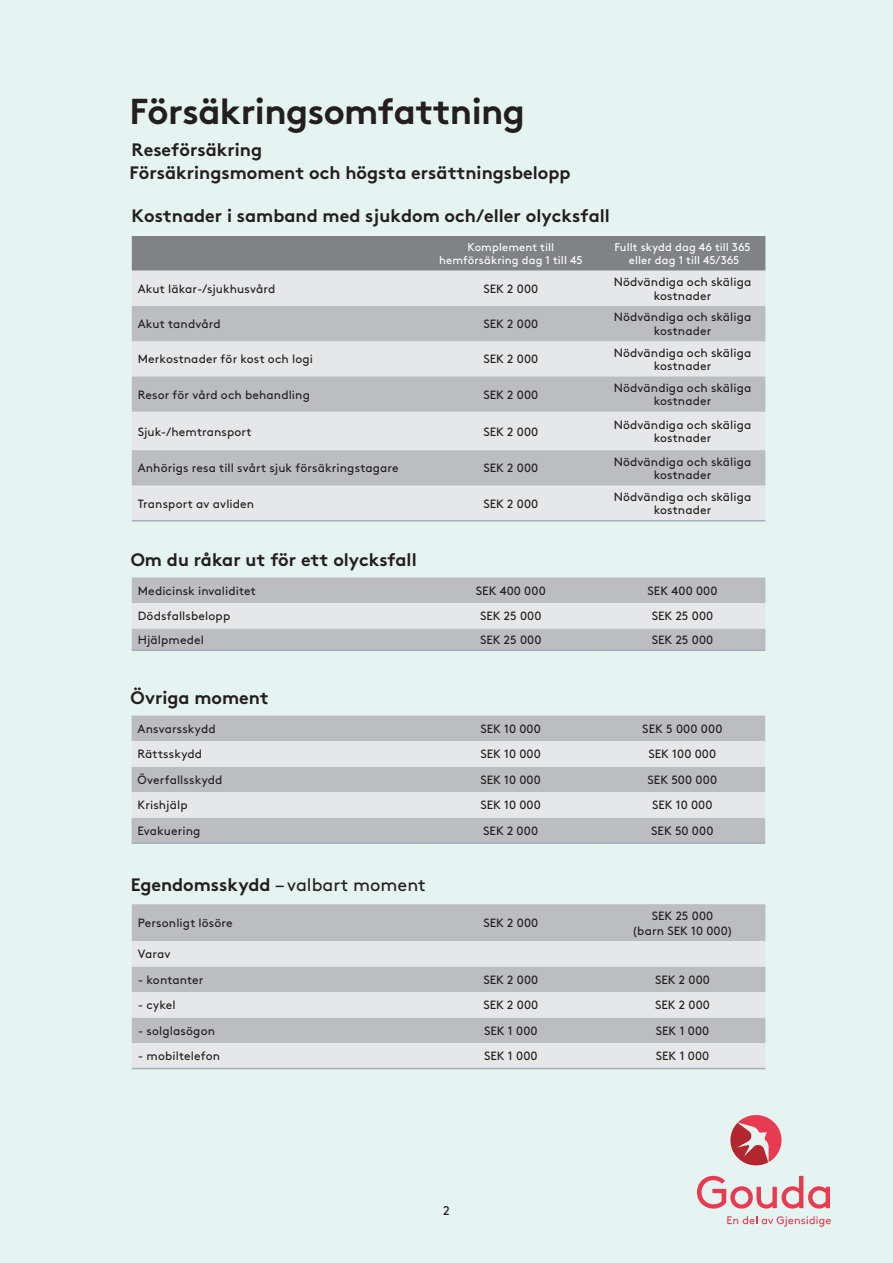
<style>
.page{position:relative;width:893px;height:1263px;background:#e5f3f1}
.page>*{position:absolute;margin:0;border:0;box-sizing:border-box;transform-origin:0 0}
.t1{font:700 36px "Gjen Brown OT";letter-spacing:-.015em;color:#231f20}
.t2{font:700 18px "Gjen Brown OT";color:#231f20}
.t3{font:18px "Gjen Brown OT";color:#231f20}
.t4{font:18px "Gjen Brown OT Bold Alt";color:#231f20}
.t5{font:12.75px "Gjen Brown OT";color:#231f20}
.t6{font:12px/13.5px "Gjen Brown OT";letter-spacing:.01em;color:#231f20;text-align:center}
.t7{font:11.25px/13.5px "Gjen Brown OT";letter-spacing:.01em;color:#fff;text-align:center}
.s1{font-family:"Gjen Brown OT Bold Alt";font-weight:400}
.s2{font-weight:700}
</style>
<div class="page">
<svg style="left:730px;top:1115px;width:52px;height:51px"></svg>
<svg style="left:697px;top:1176px;width:133px;height:32px"></svg>
<svg style="left:727px;top:1216px;width:104px;height:11px"></svg>
<div style="left:132px;top:236px;width:633px;height:35px;background:#808285"></div>
<div style="left:132px;top:271px;width:633px;height:249px;background:#e6e7e9"></div>
<svg style="left:132px;top:306px;width:633px;height:179px;fill:#bcbdc0"></svg>
<hr style="left:132px;top:520px;width:290px;height:1px;background:#a6aebb">
<hr style="left:422px;top:520px;width:172px;height:1px;background:#a6aebb">
<hr style="left:594px;top:520px;width:171px;height:1px;background:#a6aebb">
<div style="left:132px;top:577px;width:633px;height:72px;background:#bcbdc0"></div>
<div style="left:132px;top:603px;width:633px;height:25px;background:#e6e7e9"></div>
<hr style="left:132px;top:649px;width:290px;height:2px;background:#a6aebb">
<hr style="left:422px;top:649px;width:172px;height:2px;background:#a6aebb">
<hr style="left:594px;top:649px;width:171px;height:2px;background:#a6aebb">
<div style="left:132px;top:716px;width:633px;height:126px;background:#bcbdc0"></div>
<svg style="left:132px;top:741px;width:633px;height:77px;fill:#e6e7e9"></svg>
<hr style="left:132px;top:842px;width:290px;height:2px;background:#a6aebb">
<hr style="left:422px;top:842px;width:171px;height:2px;background:#a6aebb">
<hr style="left:593px;top:842px;width:172px;height:2px;background:#a6aebb">
<div style="left:132px;top:904px;width:633px;height:37px;background:#bcbdc0"></div>
<svg style="left:132px;top:941px;width:633px;height:127px;fill:#e6e7e9"></svg>
<hr style="left:132px;top:1068px;width:290px;height:1px;background:#a6aebb">
<hr style="left:422px;top:1068px;width:172px;height:1px;background:#a6aebb">
<hr style="left:594px;top:1068px;width:171px;height:1px;background:#a6aebb">
<h1 class="t1" style="left:130px;top:82px;width:397px">Försäkringsomfattning</h1>
<h2 class="t4" style="left:132px;top:135px;width:132px">Reseförsäkring</h2>
<h2 class="t2" style="left:130px;top:158px;width:443px"><span class="s1">Fö</span>rsäkringsmoment och högsta ersättningsbelopp</h2>
<h2 class="t2" style="left:132px;top:201px;width:480px">Kostnader i samband med sjukdom och/eller olycksfall</h2>
<p class="t7" style="left:439px;top:239px;width:145px">Komplement till hemförsäkring dag 1 till 45</p>
<p class="t7" style="left:614px;top:239px;width:138px">Fullt skydd dag 46 till 365 eller dag 1 till 45/365</p>
<p class="t6" style="left:138px;top:281px;width:139px">Akut läkar-/sjukhusvård</p>
<p class="t6" style="left:483px;top:281px;width:56px">SEK 2 000</p>
<p class="t6" style="left:614px;top:274px;width:139px">Nödvändiga och skäliga kostnader</p>
<p class="t6" style="left:138px;top:316px;width:84px">Akut tandvård</p>
<p class="t6" style="left:483px;top:316px;width:56px">SEK 2 000</p>
<p class="t6" style="left:614px;top:309px;width:139px">Nödvändiga och skäliga kostnader</p>
<p class="t6" style="left:138px;top:351px;width:177px">Merkostnader för kost och logi</p>
<p class="t6" style="left:483px;top:351px;width:56px">SEK 2 000</p>
<p class="t6" style="left:614px;top:345px;width:139px">Nödvändiga och skäliga kostnader</p>
<p class="t6" style="left:138px;top:387px;width:174px">Resor för vård och behandling</p>
<p class="t6" style="left:483px;top:387px;width:56px">SEK 2 000</p>
<p class="t6" style="left:614px;top:380px;width:139px">Nödvändiga och skäliga kostnader</p>
<p class="t6" style="left:138px;top:424px;width:115px">Sjuk-/hemtransport</p>
<p class="t6" style="left:483px;top:424px;width:56px">SEK 2 000</p>
<p class="t6" style="left:614px;top:417px;width:139px">Nödvändiga och skäliga kostnader</p>
<p class="t6" style="left:138px;top:460px;width:262px">Anhörigs resa till svårt sjuk försäkringstagare</p>
<p class="t6" style="left:483px;top:460px;width:56px">SEK 2 000</p>
<p class="t6" style="left:614px;top:454px;width:139px">Nödvändiga och skäliga kostnader</p>
<p class="t6" style="left:138px;top:496px;width:118px">Transport av avliden</p>
<p class="t6" style="left:483px;top:496px;width:56px">SEK 2 000</p>
<p class="t6" style="left:614px;top:489px;width:139px">Nödvändiga och skäliga kostnader</p>
<h2 class="t2" style="left:131px;top:545px;width:287px">Om du råkar ut för ett olycksfall</h2>
<p class="t6" style="left:138px;top:583px;width:120px">Medicinsk invaliditet</p>
<p class="t6" style="left:476px;top:583px;width:72px">SEK 400 000</p>
<p class="t6" style="left:647px;top:583px;width:72px">SEK 400 000</p>
<p class="t6" style="left:138px;top:608px;width:94px">Dödsfallsbelopp</p>
<p class="t6" style="left:480px;top:608px;width:63px">SEK 25 000</p>
<p class="t6" style="left:652px;top:608px;width:63px">SEK 25 000</p>
<p class="t6" style="left:138px;top:632px;width:68px">Hjälpmedel</p>
<p class="t6" style="left:480px;top:632px;width:63px">SEK 25 000</p>
<p class="t6" style="left:652px;top:632px;width:63px">SEK 25 000</p>
<h2 class="t2" style="left:131px;top:683px;width:140px">Övriga moment</h2>
<p class="t6" style="left:138px;top:721px;width:80px">Ansvarsskydd</p>
<p class="t6" style="left:480px;top:721px;width:62px">SEK 10 000</p>
<p class="t6" style="left:642px;top:721px;width:82px">SEK 5 000 000</p>
<p class="t6" style="left:138px;top:746px;width:66px">Rättsskydd</p>
<p class="t6" style="left:480px;top:746px;width:62px">SEK 10 000</p>
<p class="t6" style="left:648px;top:746px;width:69px">SEK 100 000</p>
<p class="t6" style="left:138px;top:772px;width:86px">Överfallsskydd</p>
<p class="t6" style="left:480px;top:772px;width:62px">SEK 10 000</p>
<p class="t6" style="left:648px;top:772px;width:71px">SEK 500 000</p>
<p class="t6" style="left:138px;top:797px;width:51px">Krishjälp</p>
<p class="t6" style="left:480px;top:797px;width:62px">SEK 10 000</p>
<p class="t6" style="left:652px;top:797px;width:62px">SEK 10 000</p>
<p class="t6" style="left:138px;top:823px;width:64px">Evakuering</p>
<p class="t6" style="left:483px;top:823px;width:56px">SEK 2 000</p>
<p class="t6" style="left:651px;top:823px;width:64px">SEK 50 000</p>
<h2 class="t3" style="left:131px;top:871px;width:297px"><span class="s2">Egendomsskydd</span> – valbart moment</h2>
<p class="t6" style="left:138px;top:915px;width:97px">Personligt lösöre</p>
<p class="t6" style="left:483px;top:915px;width:56px">SEK 2 000</p>
<p class="t6" style="left:632px;top:907px;width:102px;line-height:15px">SEK 25 000<br>(barn SEK 10 000)</p>
<p class="t6" style="left:138px;top:946px;width:34px">Varav</p>
<p class="t6" style="left:138px;top:972px;width:67px">- kontanter</p>
<p class="t6" style="left:483px;top:972px;width:56px">SEK 2 000</p>
<p class="t6" style="left:655px;top:972px;width:56px">SEK 2 000</p>
<p class="t6" style="left:138px;top:997px;width:39px">- cykel</p>
<p class="t6" style="left:483px;top:997px;width:56px">SEK 2 000</p>
<p class="t6" style="left:655px;top:997px;width:56px">SEK 2 000</p>
<p class="t6" style="left:138px;top:1023px;width:79px">- solglasögon</p>
<p class="t6" style="left:484px;top:1023px;width:55px">SEK 1 000</p>
<p class="t6" style="left:656px;top:1023px;width:55px">SEK 1 000</p>
<p class="t6" style="left:138px;top:1048px;width:84px">- mobiltelefon</p>
<p class="t6" style="left:484px;top:1048px;width:55px">SEK 1 000</p>
<p class="t6" style="left:656px;top:1048px;width:55px">SEK 1 000</p>
<p class="t5" style="left:443px;top:1201px;width:8px">2</p>
</div>
